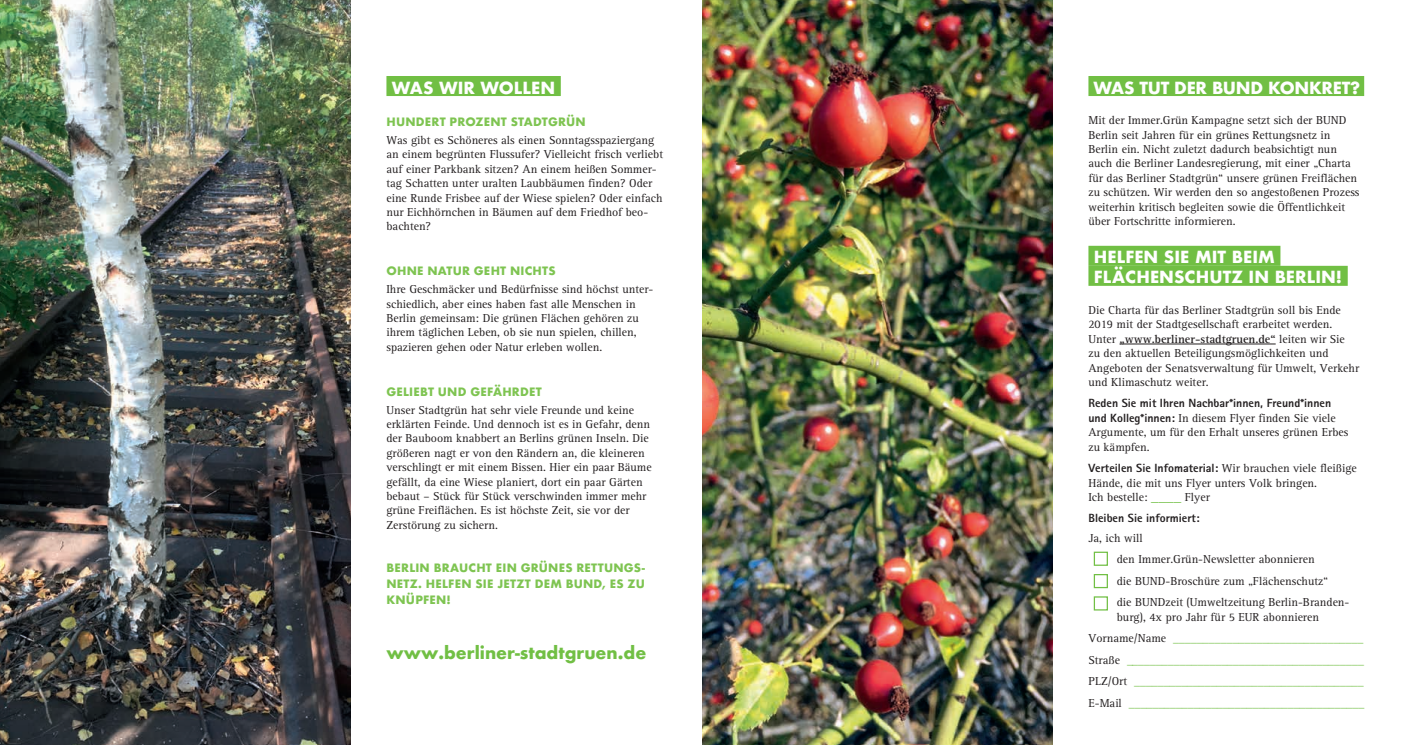
<style>
.page{position:relative;width:1404px;height:745px;background:#fff}
.page>*{position:absolute;margin:0;border:0;box-sizing:border-box;transform-origin:0 0}
.t1{font:700 16.88px "Futura";color:#71bf44}
.t2{font:700 16.25px/20px "Futura";color:#fff}
.t3{font:700 16.25px "Futura";letter-spacing:-.02em;color:#fff}
.t4{font:11.88px/14.4px "Rotis Serif";color:#231f20}
.t5{font:11.88px/21.5px "Rotis Serif";color:#71bf44}
.t6{font:800 11.88px "Rotis Sans Serif";color:#231f20}
.t7{font:700 11.25px/16.2px "Futura";letter-spacing:.015em;color:#7ec451;text-align:justify}
.s1{font-weight:700}
.s2{font-family:"Rotis Sans Serif";font-weight:800}
.s3{font-family:"Rotis Serif";font-weight:400}
.s4{font-size:15px;color:#71bf44}
.s5{color:#231f20}
</style>
<div class="page">
<div style="left:386px;top:76px;width:174px;height:20px;background:#71bf44"></div>
<img style="left:0;top:0;width:351px;height:744px">
<img style="left:702px;top:0;width:350px;height:744px">
<div style="left:1088px;top:76px;width:275px;height:20px;background:#71bf44"></div>
<div style="left:1088px;top:246px;width:192px;height:20px;background:#71bf44"></div>
<div style="left:1088px;top:266px;width:259px;height:20px;background:#71bf44"></div>
<hr style="left:1119px;top:343px;width:156px;height:1px;background:#231f20">
<div style="left:1093px;top:551px;width:14px;height:14px;background:#fff;border:1px solid #71bf44"></div>
<div style="left:1093px;top:573px;width:14px;height:14px;background:#fff;border:1px solid #71bf44"></div>
<div style="left:1093px;top:596px;width:14px;height:14px;background:#fff;border:1px solid #71bf44"></div>
<h2 class="t2" style="left:392px;top:77px;width:165px">WAS WIR WOLLEN</h2>
<p class="t7" style="left:386px;top:114px;width:201px">HUNDERT PROZENT STADTGRÜN</p>
<p class="t4" style="left:386px;top:133px;width:278px">Was gibt es Schöneres als einen Sonntagsspaziergang an einem begrünten Flussufer? Vielleicht frisch verliebt auf einer Parkbank sitzen? An einem heißen Sommer&shy;tag Schatten unter uralten Laubbäumen finden? Oder eine Runde Frisbee auf der Wiese spielen? Oder einfach nur Eichhörnchen in Bäumen auf dem Friedhof beo&shy;bachten?</p>
<p class="t7" style="left:386px;top:263px;width:171px">OHNE NATUR GEHT NICHTS</p>
<p class="t4" style="left:386px;top:282px;width:268px">Ihre Geschmäcker und Bedürfnisse sind höchst unter&shy;schiedlich, aber eines haben fast alle Menschen in Berlin gemeinsam: Die grünen Flächen gehören zu ihrem täglichen Leben, ob sie nun spielen, chillen, spazieren gehen oder Natur erleben wollen.</p>
<p class="t7" style="left:386px;top:383px;width:157px">GELIEBT UND GEFÄHRDET</p>
<p class="t4" style="left:386px;top:402px;width:267px">Unser Stadtgrün hat sehr viele Freunde und keine erklärten Feinde. Und dennoch ist es in Gefahr, denn der Bauboom knabbert an Berlins grünen Inseln. Die größeren nagt er von den Rändern an, die kleineren verschlingt er mit einem Bissen. Hier ein paar Bäume gefällt, da eine Wiese planiert, dort ein paar Gärten bebaut – Stück für Stück verschwinden immer mehr grüne Freiflächen. Es ist höchste Zeit, sie vor der Zerstörung zu sichern.</p>
<p class="t7" style="left:386px;top:559px;width:260px">BERLIN BRAUCHT EIN GRÜNES RETTUNGS-NETZ. HELFEN SIE JETZT DEM BUND, ES ZU KNÜPFEN!</p>
<h1 class="t1" style="left:386px;top:640px;width:261px">www.berliner-stadtgruen.de</h1>
<h2 class="t3" style="left:1093px;top:76px;width:268px">WAS TUT DER BUND KONKRET?</h2>
<p class="t4" style="left:1088px;top:113px;width:272px">Mit der Immer.Grün Kampagne setzt sich der BUND Berlin seit Jahren für ein grünes Rettungsnetz in Berlin ein. Nicht zuletzt dadurch beabsichtigt nun auch die Berliner Landesregierung, mit einer „Charta für das Berliner Stadtgrün“ unsere grünen Freiflächen zu schützen. Wir werden den so angestoßenen Prozess weiterhin kritisch begleiten sowie die Öffentlichkeit über Fortschritte informieren.</p>
<h2 class="t2" style="left:1093px;top:247px;width:250px">HELFEN SIE MIT BEIM<br>FLÄCHENSCHUTZ IN BERLIN!</h2>
<p class="t4" style="left:1088px;top:303px;width:272px">Die Charta für das Berliner Stadtgrün soll bis Ende 2019 mit der Stadtgesellschaft erarbeitet werden.<br>Unter <span class="s1">„www.berliner-stadtgruen.de“</span> leiten wir Sie zu den aktuellen Beteiligungsmöglichkeiten und Angeboten der Senatsverwaltung für Umwelt, Verkehr und Klimaschutz weiter.</p>
<p class="t6" style="left:1088px;top:395px;width:244px">Reden Sie mit Ihren Nachbar*innen, Freund*innen</p>
<p class="t4" style="left:1088px;top:411px;width:261px"><span class="s2">und Kolleg*innen:</span> In diesem Flyer finden Sie viele<br>Argumente, um für den Erhalt unseres grünen Erbes zu kämpfen.</p>
<p class="t6" style="left:1088px;top:460px;width:270px">Verteilen Sie Infomaterial: <span class="s3">Wir brauchen viele fleißige</span></p>
<p class="t4" style="left:1088px;top:475px;width:230px">Hände, die mit uns Flyer unters Volk bringen.<br>Ich bestelle: <span class="s4">____</span> Flyer</p>
<p class="t6" style="left:1088px;top:510px;width:113px">Bleiben Sie informiert:</p>
<p class="t4" style="left:1116px;top:527px;width:234px;line-height:21.5px;text-indent:-28px">Ja, ich will<br>den Immer.Grün-Newsletter abonnieren<br>die BUND-Broschüre zum „Flächenschutz“<br>die BUNDzeit (Umweltzeitung Berlin-Branden-</p>
<p class="t5" style="left:1088px;top:606px;width:277px;text-indent:28px"><span class="s5">burg), 4x pro Jahr für 5 EUR abonnieren Vorname/Name</span> ________________________________ <span class="s5">Straße</span> ________________________________________ <span class="s5">PLZ/Ort</span> _______________________________________ <span class="s5">E-Mail</span> ________________________________________</p>
</div>
